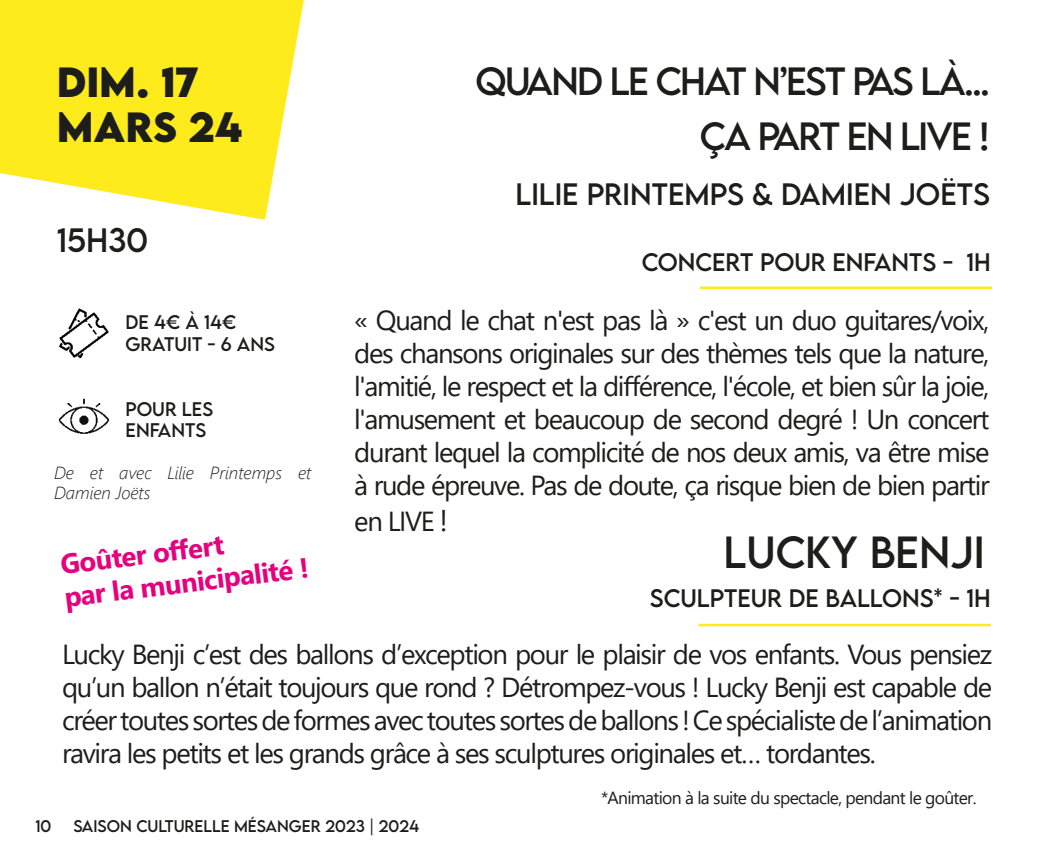
<style>
.page{position:relative;width:1063px;height:851px;background:#fff}
.page>*{position:absolute;margin:0;border:0;box-sizing:border-box;transform-origin:0 0}
.t1{font:40px "LEMONMILK";color:#1d1d1b}
.t2{font:700 37.5px "LEMONMILK";color:#1d1d1b}
.t3{font:35px "LEMONMILK";letter-spacing:-.05em;color:#1d1d1b}
.t4{font:30px "LEMONMILK";color:#1d1d1b}
.t5{font:27.5px/33px "Segoe UI";letter-spacing:-.05em;color:#1d1d1b;text-align:justify}
.t6{font:700 27.5px "Segoe UI";color:#e6007e}
.t7{font:27.5px "LEMONMILK";color:#1d1d1b}
.t8{font:22.5px "LEMONMILK";color:#1d1d1b}
.t9{font:17.5px "Segoe UI";letter-spacing:-.04em;color:#1d1d1b}
.t10{font:italic 300 17.5px/20px "Segoe UI";color:#1d1d1b}
.t11{font:17.5px/21px "LEMONMILK";color:#1d1d1b}
.t12{font:15px "LEMONMILK";color:#1d1d1b}
.s1{font-size:30px}
</style>
<div class="page">
<svg style="left:0;top:0;width:304px;height:220px;background:#feed3b"></svg>
<hr style="left:698px;top:623px;width:293px;height:3px;background:#feeb1b">
<hr style="left:700px;top:286px;width:292px;height:3px;background:#feeb1b">
<img style="left:58px;top:308px;width:52px;height:126px">
<p class="t2" style="left:57px;top:57px;width:143px">DIM. 17</p>
<p class="t2" style="left:57px;top:102px;width:187px">MA RS 24</p>
<p class="t4" style="left:57px;top:221px;width:93px">15H30</p>
<p class="t11" style="left:126px;top:312px;width:112px">DE 4€ À 14€</p>
<p class="t11" style="left:126px;top:333px;width:151px">GRATUIT - 6 ANS</p>
<p class="t11" style="left:126px;top:398px;width:89px">POUR LES<br>ENFANTS</p>
<p class="t10" style="left:54px;top:460px;width:259px">De et avec Lilie Printemps et<br>Damien Joëts</p>
<p class="t3" style="left:476px;top:58px;width:516px">QUAND LE CHAT N’EST PAS LÀ...</p>
<p class="t3" style="left:700px;top:113px;width:291px">ÇA PART EN LIVE !</p>
<p class="t7" style="left:516px;top:176px;width:476px">LILIE PRINTEMPS &amp; DAMIEN JOËTS</p>
<p class="t8" style="left:642px;top:247px;width:347px">CONCERT POUR ENFANTS - 1H</p>
<p class="t5" style="left:354px;top:301px;width:637px">« Quand le chat n'est pas là » c'est un duo guitares/voix, des chansons originales sur des thèmes tels que la nature, l'amitié, le respect et la différence, l'école, et bien sûr la joie, l'amusement et beaucoup de second degré ! Un concert durant lequel la complicité de nos deux amis, va être mise à rude épreuve. Pas de doute, ça risque bien de bien partir</p>
<p class="t5" style="left:354px;top:502px;width:95px">en LIVE <span class="s1">!</span></p>
<p class="t6" style="left:57px;top:538px;width:166px;rotate:-7deg">Goûter offert</p>
<p class="t1" style="left:724px;top:526px;width:263px">LUCKY BENJI</p>
<p class="t8" style="left:650px;top:583px;width:342px">SCULPTEUR DE BALLONS* - 1H</p>
<p class="t5" style="left:62px;top:634px;width:932px">Lucky Benji c’est des ballons d’exception pour le plaisir de vos enfants. Vous pensiez qu’un ballon n’était toujours que rond ? Détrompez-vous ! Lucky Benji est capable de créer toutes sortes de formes avec toutes sortes de ballons ! Ce spécialiste de l’animation ravira les petits et les grands grâce à ses sculptures originales et… tordantes.</p>
<p class="t6" style="left:61px;top:571px;width:247px;rotate:-7deg">par la municipalité !</p>
<p class="t12" style="left:35px;top:815px;width:17px">10</p>
<p class="t12" style="left:73px;top:815px;width:347px">SAISON CULTURELLE MÉSANGER 2023 | 2024</p>
<p class="t9" style="left:601px;top:781px;width:377px">*Animation à la suite du spectacle, pendant le goûter.</p>
</div>
